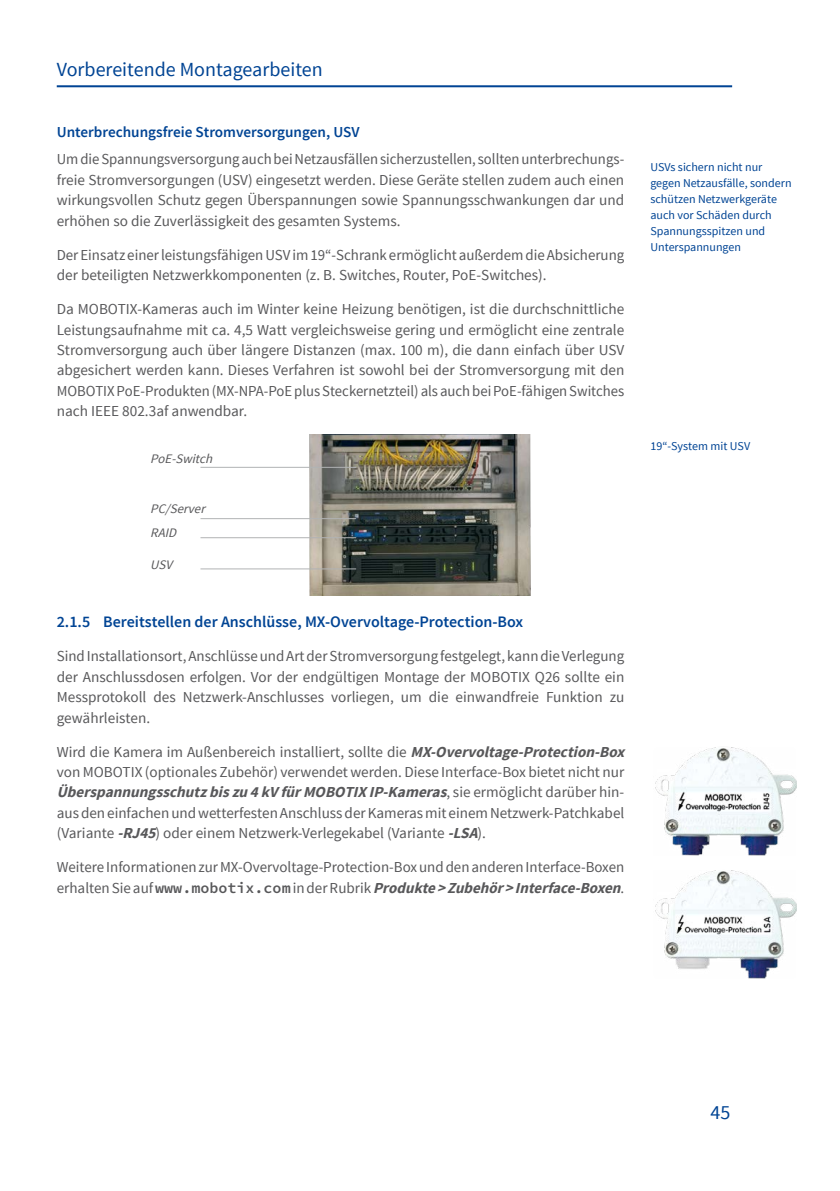
<style>
.page{position:relative;width:840px;height:1191px;background:#fff}
.page>*{position:absolute;margin:0;border:0;box-sizing:border-box;transform-origin:0 0}
.t1{font:20px "Source Sans Pro";color:#004494}
.t2{font:600 16px "Source Sans Pro";color:#004494}
.t3{font:15.2px/20.4px "Source Sans Pro";color:#58585a;text-align:justify}
.t4{font:600 15.2px "Source Sans Pro";color:#004494}
.t5{font:italic 13px/23.8px "Source Sans Pro";color:#58585a}
.t6{font:12px/16px "Source Sans Pro";color:#004494}
.s1{font-weight:700;font-style:italic}
.s2{font-family:"Source Code Pro";font-weight:600}
</style>
<div class="page">
<hr style="left:57px;top:85px;width:674px;height:2px;background:#004494">
<img style="left:309px;top:434px;width:221px;height:161px">
<hr style="left:200px;top:467px;width:156px;height:1px;background:#b1b3b4">
<hr style="left:200px;top:518px;width:156px;height:1px;background:#b1b3b4">
<hr style="left:200px;top:537px;width:156px;height:1px;background:#b1b3b4">
<hr style="left:200px;top:568px;width:156px;height:1px;background:#b1b3b4">
<img style="left:655px;top:747px;width:141px;height:109px">
<img style="left:655px;top:870px;width:141px;height:109px">
<h1 class="t1" style="left:57px;top:57px;width:267px">Vorbereitende Montagearbeiten</h1>
<p class="t4" style="left:57px;top:123px;width:304px">Unterbrechungsfreie Stromversorgungen, USV</p>
<p class="t3" style="left:57px;top:149px;width:568px">Um die Spannungsversorgung auch bei Netzausfällen sicherzustellen, sollten unterbrechungs&shy;freie Stromversorgungen (USV) eingesetzt werden. Diese Geräte stellen zudem auch einen wirkungsvollen Schutz gegen Überspannungen sowie Spannungsschwankungen dar und erhöhen so die Zuverlässigkeit des gesamten Systems.</p>
<p class="t3" style="left:57px;top:245px;width:568px">DerEinsatz einerleistungsfähigenUSV im19“-Schrank ermöglicht außerdemdieAbsicherung der beteiligten Netzwerkkomponenten (z. B. Switches, Router, PoE-Switches).</p>
<p class="t3" style="left:57px;top:299px;width:568px">Da MOBOTIX-Kameras auch im Winter keine Heizung benötigen, ist die durchschnittliche Leistungsaufnahme mit ca. 4,5 Watt vergleichsweise gering und ermöglicht eine zentrale Stromversorgung auch über längere Distanzen (max. 100 m), die dann einfach über USV abgesichert werden kann. Dieses Verfahren ist sowohl bei der Stromversorgung mit den MOBOTIX PoE-Produkten (MX-NPA-PoE plus Steckernetzteil) als auch bei PoE-fähigen Switches nach IEEE 802.3af anwendbar.</p>
<p class="t5" style="left:150px;top:446px;width:67px">PoE-Switch</p>
<p class="t5" style="left:150px;top:497px;width:60px">PC/Server<br>RAID</p>
<p class="t5" style="left:150px;top:552px;width:27px">USV</p>
<p class="t2" style="left:57px;top:612px;width:468px">2.1.5 Bereitstellen der Anschlüsse, MX-Overvoltage-Protection-Box</p>
<p class="t3" style="left:57px;top:646px;width:568px">SindInstallationsort,AnschlüsseundArtderStromversorgung festgelegt, kanndie Verlegung der Anschlussdosen erfolgen. Vor der endgültigen Montage der MOBOTIX Q26 sollte ein Messprotokoll des Netzwerk-Anschlusses vorliegen, um die einwandfreie Funktion zu gewährleisten.</p>
<p class="t3" style="left:57px;top:741px;width:573px;text-align:left">Wird die Kamera im Außenbereich installiert, sollte die <span class="s1">MX-Overvoltage-Protection-Box </span>von MOBOTIX (optionales Zubehör) verwendet werden. Diese Interface-Box bietet nicht nur <span class="s1">Überspannungsschutzbiszu4 kVfürMOBOTIXIP-Kameras</span>, s i e e r m ö g l i c h t d a r ü b e r h i n - aus den einfachen und wetterfesten Anschluss der Kameras mit einem Netzwerk-Patchkabel (Variante <span class="s1">-RJ45</span>) oder einem Netzwerk-Verlegekabel (Variante <span class="s1">-LSA</span>).</p>
<p class="t3" style="left:57px;top:857px;width:569px">Weitere Informationen zur MX-Overvoltage-Protection-Box und den anderen Interface-Boxen erhalten Sie auf <span class="s2">www.mobotix.com</span> in der Rubrik <span class="s1">Produkte&gt;Zubehör&gt;Interface-Boxen</span>.</p>
<p class="t6" style="left:650px;top:159px;width:142px">USVs sichern nicht nur gegen Netzausfälle, sondern schützen Netzwerkgeräte auch vor Schäden durch<br>Spannungsspitzen und<br>Unterspannungen</p>
<p class="t6" style="left:650px;top:438px;width:101px">19“-System mit USV</p>
<h1 class="t1" style="left:710px;top:1099px;width:21px">45</h1>
</div>
